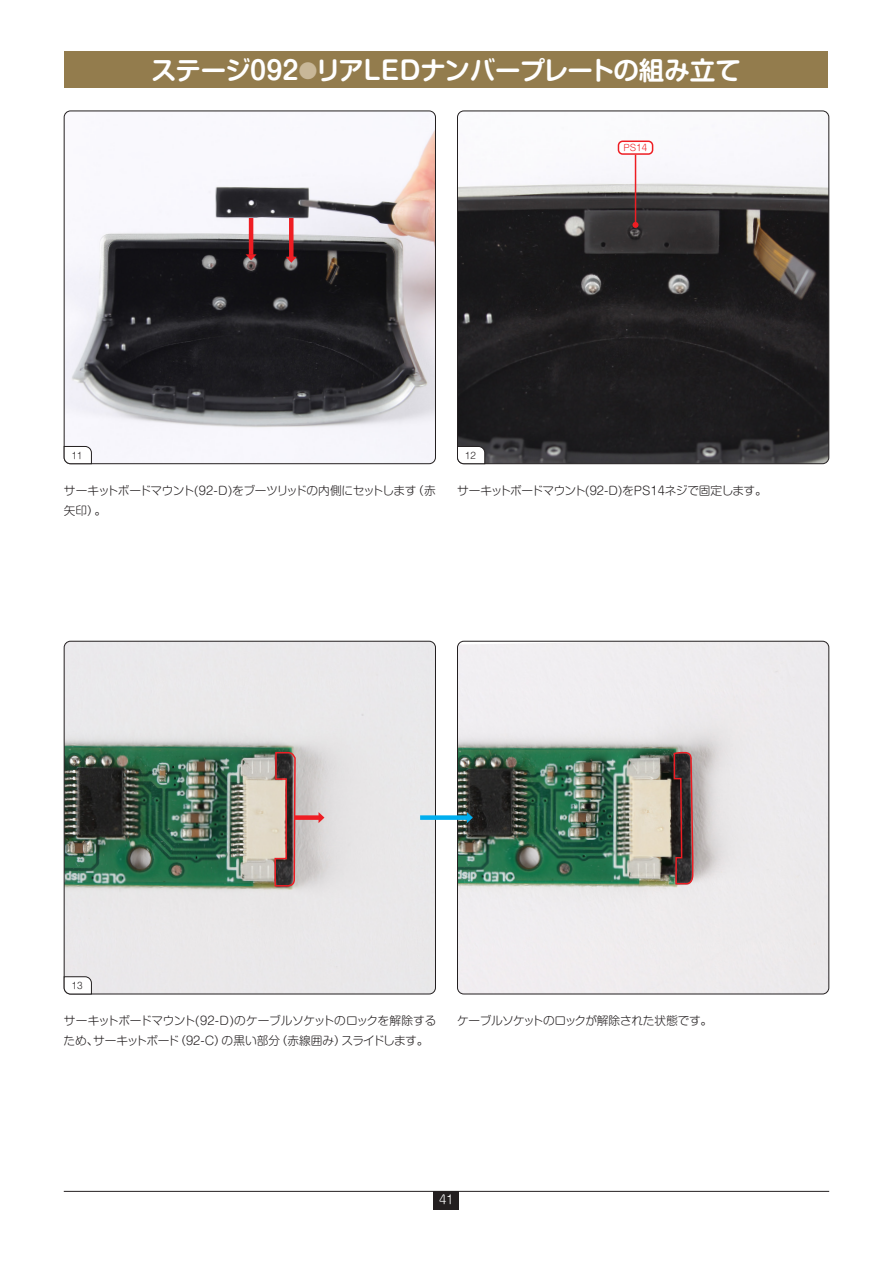
<style>
.page{position:relative;width:893px;height:1263px;background:#fff}
.page>*{position:absolute;margin:0;border:0;box-sizing:border-box;transform-origin:0 0}
.t1{font:700 25.5px "Shin M Go Pr 6 N De";letter-spacing:-.015em;color:#fff}
.t2{font:300 12px "Shin M Go Pro";color:#fff}
.Body_Copy{font:300 11.7px/20.2px "Shin M Go Pr 6";letter-spacing:-.03em;color:#231f20}
.t3{font:300 9px "Shin M Go Pro";color:#231f20}
.t4{font:300 9px "Shin M Go Pro";color:#ee1d23}
.s1{font-size:19.2px;color:#c8b798}
</style>
<div class="page">
<hr style="left:64px;top:1191px;width:765px;height:1px;background:#231f20">
<div style="left:434px;top:1191px;width:25px;height:18px;background:#231f20"></div>
<div style="left:65px;top:51px;width:763px;height:37px;background:#937c4d"></div>
<img style="left:64px;top:111px;width:371px;height:353px">
<div style="left:64px;top:111px;width:372px;height:353px;border:1px solid #231f20;border-radius:6px"></div>
<img style="left:457px;top:111px;width:372px;height:353px">
<div style="left:457px;top:111px;width:372px;height:353px;border:1px solid #231f20;border-radius:6px"></div>
<svg style="left:63px;top:446px;width:29px;height:18px"></svg>
<svg style="left:457px;top:446px;width:28px;height:18px"></svg>
<hr style="left:249px;top:218px;width:4px;height:37px;background:#ee1d23">
<svg style="left:246px;top:254px;width:11px;height:6px"></svg>
<div style="left:289px;top:218px;width:5px;height:39px;background:#ee1d23"></div>
<svg style="left:286px;top:257px;width:11px;height:6px"></svg>
<div style="left:618px;top:141px;width:35px;height:13px;background:#fff;border-radius:4px"></div>
<div style="left:618px;top:141px;width:35px;height:14px;border:2px solid #ee1d23;border-radius:4px"></div>
<hr style="left:635px;top:155px;width:1px;height:70px;background:#ee1d23">
<svg style="left:632px;top:222px;width:6px;height:6px"></svg>
<img style="left:64px;top:641px;width:371px;height:353px">
<div style="left:64px;top:641px;width:372px;height:353px;border:1px solid #231f20;border-radius:6px"></div>
<img style="left:457px;top:641px;width:372px;height:353px">
<div style="left:457px;top:641px;width:372px;height:353px;border:1px solid #231f20;border-radius:6px"></div>
<svg style="left:63px;top:976px;width:29px;height:19px"></svg>
<svg style="left:274px;top:751px;width:22px;height:136px;background:#8d6863"></svg>
<div style="left:295px;top:815px;width:24px;height:5px;background:#ee1d23"></div>
<svg style="left:319px;top:812px;width:5px;height:11px"></svg>
<svg style="left:673px;top:751px;width:21px;height:134px;background:#553233"></svg>
<div style="left:420px;top:815px;width:47px;height:5px;background:#00aeef"></div>
<svg style="left:467px;top:812px;width:6px;height:11px"></svg>
<p class="t1" style="left:151px;top:49px;width:591px">ステージ092<span class="s1">●</span>リアLEDナンバープレートの組み立て</p>
<p class="t4" style="left:623px;top:141px;width:25px">PS14</p>
<p class="t3" style="left:72px;top:448px;width:12px">11</p>
<p class="t3" style="left:465px;top:448px;width:12px">12</p>
<p class="Body_Copy" style="left:64px;top:480px;width:374px">サーキットボードマウント(92-D)をブーツリッドの内側にセットします（赤矢印）。</p>
<p class="Body_Copy" style="left:457px;top:480px;width:311px">サーキットボードマウント(92-D)をPS14ネジで固定します。</p>
<p class="t3" style="left:72px;top:978px;width:12px">13</p>
<p class="Body_Copy" style="left:64px;top:1010px;width:374px">サーキットボードマウント(92-D)のケーブルソケットのロックを解除するため、サーキットボード（92-C）の黒い部分（赤線囲み）スライドします。</p>
<p class="Body_Copy" style="left:457px;top:1010px;width:257px">ケーブルソケットのロックが解除された状態です。</p>
<p class="t2" style="left:439px;top:1189px;width:16px">41</p>
</div>
